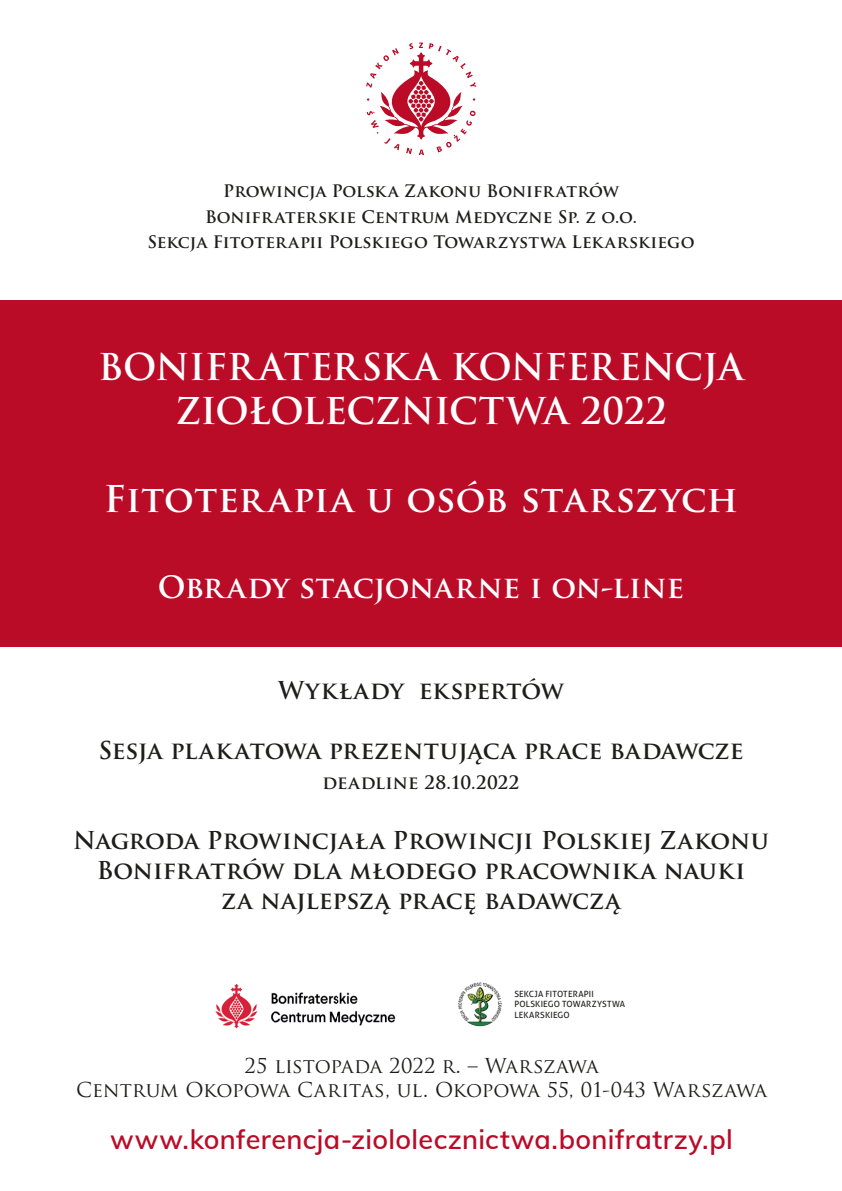
<style>
.page{position:relative;width:842px;height:1191px;background:#fff}
.page>*{position:absolute;margin:0;border:0;box-sizing:border-box;transform-origin:0 0}
.t1{font:700 36px/44px "Trajan Pro";letter-spacing:-.005em;color:#fff;text-align:center}
.t2{font:700 36px "Trajan Pro";letter-spacing:.015em;color:#fff}
.t3{font:700 30px "Trajan Pro";color:#fff}
.t4{font:600 27px "Muli";letter-spacing:.015em;color:#ba0b27}
.t5{font:700 24px/30px "Trajan Pro";color:#1d1d1b;text-align:center}
.t6{font:20px/24px "Trajan Pro";letter-spacing:-.01em;color:#1d1d1b;text-align:center}
.t7{font:700 18px "Trajan Pro";letter-spacing:.01em;color:#1d1d1b}
.t8{font:700 16.8px/25.2px "Trajan Pro";color:#1d1d1b;text-align:center}
.t9{font:8.6px/10.7px "Aller";letter-spacing:.02em;color:#1d1d1b}
</style>
<div class="page">
<div style="left:0;top:300px;width:842px;height:347px;background:#ba0b27"></div>
<svg style="left:366px;top:43px;width:110px;height:112px"></svg>
<img style="left:215px;top:984px;width:181px;height:44px">
<img style="left:458px;top:982px;width:44px;height:44px">
<p class="t8" style="left:147px;top:179px;width:549px">Prowincja Polska Zakonu Bonifratrów<br>Bonifraterskie Centrum Medyczne Sp. z o.o.<br>Sekcja Fitoterapii Polskiego Towarzystwa Lekarskiego</p>
<h1 class="t1" style="left:98px;top:346px;width:647px">BONIFRATERSKA KONFERENCJA<br>ZIOŁOLECZNICTWA 2022</h1>
<h1 class="t2" style="left:104px;top:477px;width:636px">Fitoterapia u osób starszych</h1>
<p class="t3" style="left:158px;top:568px;width:528px">Obrady stacjonarne i on-line</p>
<p class="t5" style="left:278px;top:676px;width:287px">Wykłady ekspertów</p>
<p class="t5" style="left:98px;top:736px;width:647px">Sesja plakatowa prezentująca prace badawcze</p>
<p class="t7" style="left:323px;top:771px;width:198px">deadline 28.10.2022</p>
<p class="t5" style="left:73px;top:826px;width:697px">Nagroda Prowincjała Prowincji Polskiej Zakonu<br>Bonifratrów dla młodego pracownika nauki<br>za najlepszą pracę badawczą</p>
<p class="t9" style="left:514px;top:988px;width:112px">SEKCJA FITOTERAPII<br>POLSKIEGO TOWARZYSTWA<br>LEKARSKIEGO</p>
<p class="t6" style="left:76px;top:1053px;width:692px">25 listopada 2022 r. – Warszawa<br>Centrum Okopowa Caritas, ul. Okopowa 55, 01-043 Warszawa</p>
<p class="t4" style="left:110px;top:1119px;width:624px">www.konferencja-ziololecznictwa.bonifratrzy.pl</p>
</div>
